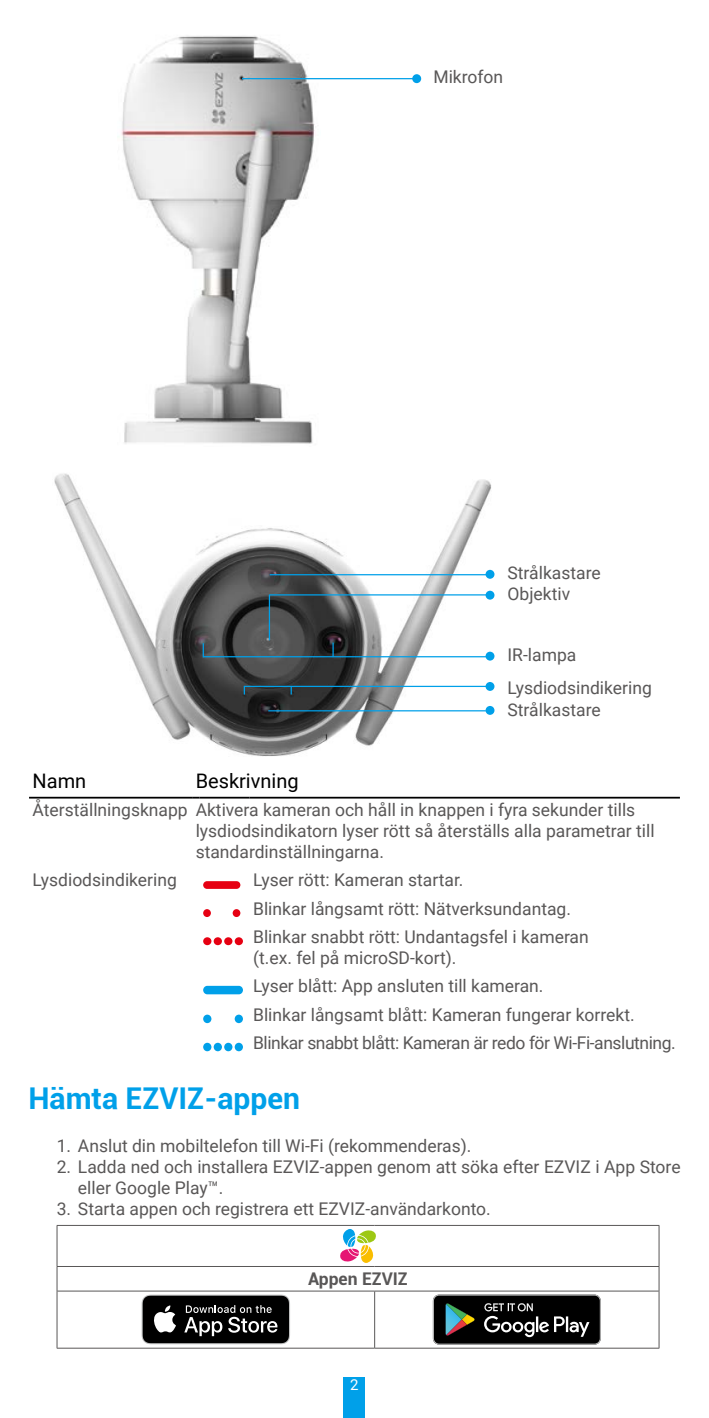
<style>
.page{position:relative;width:709px;height:1418px;background:#fff}
.page>*{position:absolute;margin:0;border:0;box-sizing:border-box;transform-origin:0 0}
.t1{font:700 30px "Roboto";color:#00a0e9}
.t2{font:20px "Roboto";color:#000}
.t3{font:17.5px/28.2px "Roboto";color:#595757}
.t4{font:700 17.5px "Roboto";color:#595757}
.t5{font:15px "Roboto";color:#fff}
</style>
<div class="page">
<div style="left:344px;top:1376px;width:21px;height:41px;background:#00a0e9"></div>
<img style="left:121px;top:36px;width:199px;height:408px">
<div style="left:412px;top:74px;width:9px;height:9px;background:#00a0e9;border-radius:50%"></div>
<hr style="left:242px;top:78px;width:175px;height:1px;background:#00a0e9">
<img style="left:54px;top:473px;width:441px;height:284px">
<div style="left:485px;top:682px;width:9px;height:9px;background:#00a0e9;border-radius:50%"></div>
<div style="left:485px;top:706px;width:9px;height:9px;background:#00a0e9;border-radius:50%"></div>
<hr style="left:269px;top:594px;width:222px;height:1px;background:#00a0e9">
<div style="left:485px;top:590px;width:9px;height:9px;background:#00a0e9;border-radius:50%"></div>
<hr style="left:244px;top:685px;width:243px;height:2px;background:#00a0e9">
<hr style="left:203px;top:656px;width:287px;height:1px;background:#00a0e9">
<div style="left:485px;top:651px;width:9px;height:9px;background:#00a0e9;border-radius:50%"></div>
<svg style="left:203px;top:643px;width:1px;height:13px"></svg>
<svg style="left:290px;top:687px;width:2px;height:7px"></svg>
<svg style="left:332px;top:642px;width:2px;height:15px"></svg>
<hr style="left:269px;top:594px;width:1px;height:46px;background:#00a0e9">
<hr style="left:270px;top:574px;width:217px;height:1px;background:#00a0e9">
<hr style="left:268px;top:710px;width:218px;height:1px;background:#00a0e9">
<div style="left:485px;top:570px;width:9px;height:8px;background:#00a0e9;border-radius:50%"></div>
<hr style="left:29px;top:796px;width:163px;height:2px;background:#000">
<svg style="left:192px;top:796px;width:8px;height:2px"></svg>
<hr style="left:200px;top:796px;width:49px;height:2px;background:#000">
<hr style="left:249px;top:796px;width:431px;height:2px;background:#000">
<div style="left:203px;top:881px;width:37px;height:7px;background:#e60012;border-radius:4px"></div>
<div style="left:203px;top:909px;width:8px;height:8px;background:#e60012;border-radius:50%"></div>
<div style="left:233px;top:909px;width:7px;height:8px;background:#e60012;border-radius:50%"></div>
<div style="left:203px;top:937px;width:8px;height:8px;background:#e60012;border-radius:50%"></div>
<div style="left:235px;top:937px;width:8px;height:8px;background:#e60012;border-radius:50%"></div>
<div style="left:214px;top:937px;width:8px;height:8px;background:#e60012;border-radius:50%"></div>
<div style="left:224px;top:937px;width:8px;height:8px;background:#e60012;border-radius:50%"></div>
<div style="left:203px;top:985px;width:40px;height:9px;background:#00a0e9;border-radius:4px"></div>
<div style="left:203px;top:1014px;width:8px;height:9px;background:#00a0e9;border-radius:50%"></div>
<div style="left:235px;top:1014px;width:8px;height:9px;background:#00a0e9;border-radius:50%"></div>
<div style="left:203px;top:1042px;width:8px;height:9px;background:#00a0e9;border-radius:50%"></div>
<div style="left:235px;top:1042px;width:8px;height:9px;background:#00a0e9;border-radius:50%"></div>
<div style="left:214px;top:1042px;width:8px;height:9px;background:#00a0e9;border-radius:50%"></div>
<div style="left:224px;top:1042px;width:8px;height:9px;background:#00a0e9;border-radius:50%"></div>
<hr style="left:57px;top:1265px;width:317px;height:1px;background:#595757">
<hr style="left:374px;top:1265px;width:285px;height:1px;background:#595757">
<hr style="left:57px;top:1290px;width:317px;height:1px;background:#595757">
<hr style="left:374px;top:1290px;width:284px;height:1px;background:#595757">
<hr style="left:374px;top:1291px;width:1px;height:56px;background:#595757">
<hr style="left:658px;top:1225px;width:1px;height:41px;background:#595757">
<svg style="left:658px;top:1266px;width:1px;height:24px"></svg>
<hr style="left:57px;top:1224px;width:317px;height:1px;background:#595757">
<hr style="left:57px;top:1225px;width:1px;height:41px;background:#595757">
<hr style="left:374px;top:1224px;width:285px;height:1px;background:#595757">
<svg style="left:57px;top:1266px;width:1px;height:24px"></svg>
<hr style="left:57px;top:1290px;width:1px;height:57px;background:#595757">
<hr style="left:658px;top:1290px;width:1px;height:57px;background:#595757">
<hr style="left:57px;top:1347px;width:317px;height:1px;background:#595757">
<hr style="left:374px;top:1347px;width:285px;height:1px;background:#595757">
<svg style="left:340px;top:1229px;width:36px;height:33px"></svg>
<svg style="left:142px;top:1294px;width:148px;height:50px;background:#343434"></svg>
<svg style="left:433px;top:1294px;width:168px;height:50px;background:#292b2a"></svg>
<p class="t3" style="left:433px;top:62px;width:71px">Mikrofon</p>
<p class="t3" style="left:507px;top:558px;width:95px">Strålkastare</p>
<p class="t3" style="left:507px;top:579px;width:64px">Objektiv</p>
<p class="t3" style="left:507px;top:639px;width:70px">IR-lampa</p>
<p class="t3" style="left:507px;top:695px;width:95px">Strålkastare</p>
<p class="t3" style="left:507px;top:673px;width:146px">Lysdiodsindikering</p>
<p class="t2" style="left:33px;top:766px;width:55px">Namn</p>
<p class="t2" style="left:196px;top:766px;width:104px">Beskrivning</p>
<p class="t3" style="left:196px;top:798px;width:460px;line-height:21px;text-indent:-163px">Återställningsknapp Aktivera kameran och håll in knappen i fyra sekunder tills lysdiodsindikatorn lyser rött så återställs alla parametrar till standardinställningarna.</p>
<p class="t3" style="left:33px;top:865px;width:146px">Lysdiodsindikering</p>
<p class="t3" style="left:253px;top:865px;width:337px">Lyser rött: Kameran startar.<br>Blinkar långsamt rött: Nätverksundantag.<br>Blinkar snabbt rött: Undantagsfel i kameran</p>
<p class="t3" style="left:253px;top:942px;width:424px">(t.ex. fel på microSD-kort).<br>Lyser blått: App ansluten till kameran.<br>Blinkar långsamt blått: Kameran fungerar korrekt.<br>Blinkar snabbt blått: Kameran är redo för Wi-Fi-anslutning.</p>
<h1 class="t1" style="left:28px;top:1077px;width:273px">Hämta EZVIZ-appen</h1>
<p class="t3" style="left:57px;top:1131px;width:416px">1. Anslut din mobiltelefon till Wi-Fi (rekommenderas).</p>
<p class="t3" style="left:78px;top:1156px;width:604px;line-height:21px;text-indent:-21px">2. Ladda ned och installera EZVIZ-appen genom att söka efter EZVIZ i App Store eller Google Play™.</p>
<p class="t3" style="left:57px;top:1194px;width:435px">3. Starta appen och registrera ett EZVIZ-användarkonto.</p>
<p class="t4" style="left:308px;top:1266px;width:101px">Appen EZVIZ</p>
<p class="t5" style="left:350px;top:1373px;width:10px">2</p>
</div>
